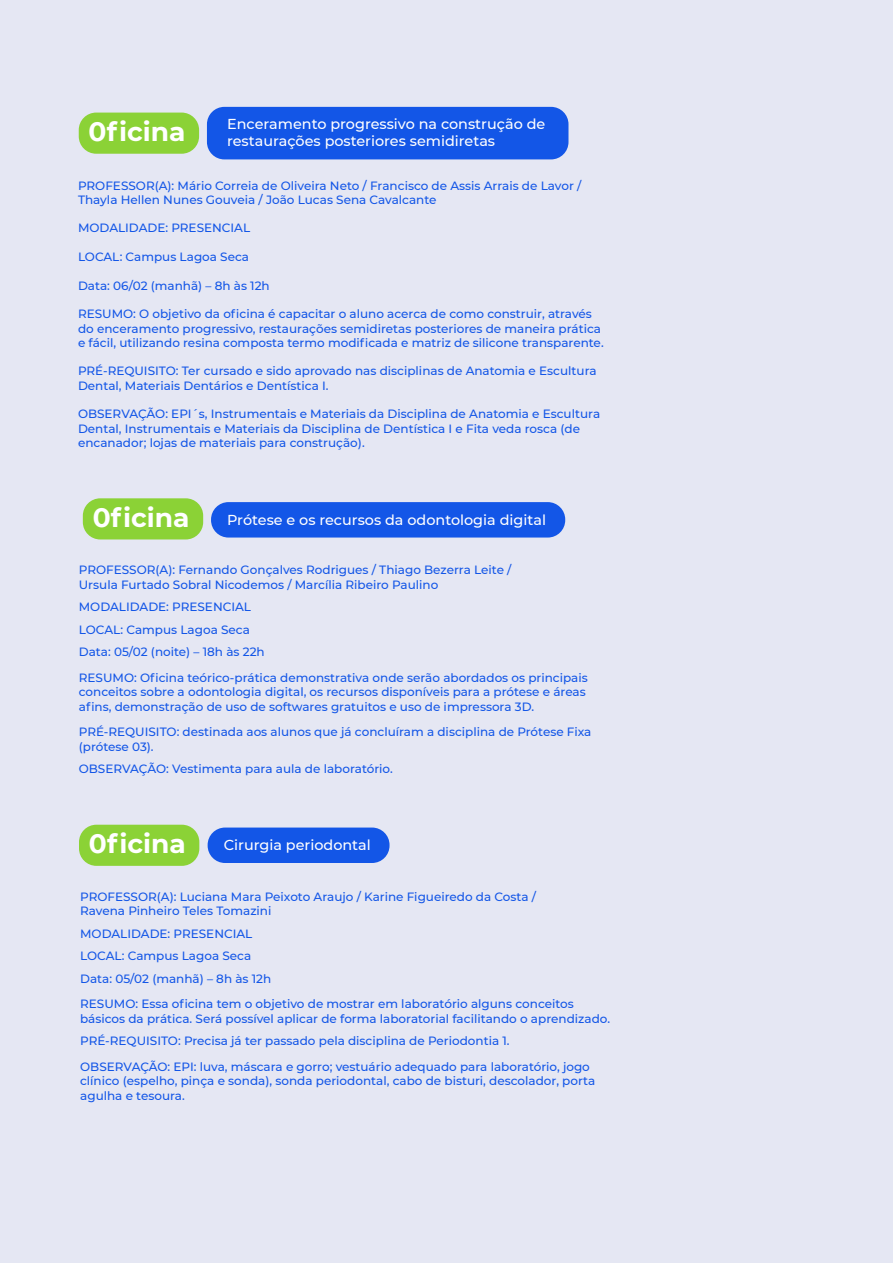
<style>
.page{position:relative;width:893px;height:1263px;background:#e5e7f3}
.page>*{position:absolute;margin:0;border:0;box-sizing:border-box;transform-origin:0 0}
.t1{font:700 26.55px "Montserrat";color:#fff}
.t2{font:500 14.4px/17.2px "Montserrat";color:#fff}
.t3{font:500 12px/14.2px "Montserrat";color:#1356e7}
</style>
<div class="page">
<div style="left:79px;top:113px;width:120px;height:41px;background:#8bd236;border-radius:17px"></div>
<div style="left:207px;top:107px;width:361px;height:52px;background:#1356e7;border-radius:17px"></div>
<div style="left:83px;top:498px;width:120px;height:41px;background:#8bd236;border-radius:17px"></div>
<div style="left:211px;top:502px;width:354px;height:35px;background:#1356e7;border-radius:17px"></div>
<div style="left:208px;top:827px;width:182px;height:36px;background:#1356e7;border-radius:17px"></div>
<div style="left:79px;top:825px;width:120px;height:41px;background:#8bd236;border-radius:17px"></div>
<h1 class="t1" style="left:89px;top:112px;width:98px">0ficina</h1>
<p class="t2" style="left:227px;top:114px;width:320px">Enceramento progressivo na construção de restaurações posteriores semidiretas</p>
<p class="t3" style="left:78px;top:178px;width:505px">PROFESSOR(A): Mário Correia de Oliveira Neto / Francisco de Assis Arrais de Lavor /<br>Thayla Hellen Nunes Gouveia / João Lucas Sena Cavalcante</p>
<p class="t3" style="left:78px;top:221px;width:174px">MODALIDADE: PRESENCIAL</p>
<p class="t3" style="left:78px;top:249px;width:173px">LOCAL: Campus Lagoa Seca</p>
<p class="t3" style="left:78px;top:278px;width:193px">Data: 06/02 (manhã) – 8h às 12h</p>
<p class="t3" style="left:78px;top:306px;width:527px">RESUMO: O objetivo da oficina é capacitar o aluno acerca de como construir, através do enceramento progressivo, restaurações semidiretas posteriores de maneira prática e fácil, utilizando resina composta termo modificada e matriz de silicone transparente.</p>
<p class="t3" style="left:78px;top:364px;width:520px">PRÉ-REQUISITO: Ter cursado e sido aprovado nas disciplinas de Anatomia e Escultura<br>Dental, Materiais Dentários e Dentística I.</p>
<p class="t3" style="left:78px;top:406px;width:524px">OBSERVAÇÃO: EPI´s, Instrumentais e Materiais da Disciplina de Anatomia e Escultura<br>Dental, Instrumentais e Materiais da Disciplina de Dentística I e Fita veda rosca (de encanador; lojas de materiais para construção).</p>
<h1 class="t1" style="left:93px;top:498px;width:98px">0ficina</h1>
<p class="t2" style="left:227px;top:510px;width:320px">Prótese e os recursos da odontologia digital</p>
<p class="t3" style="left:79px;top:562px;width:434px">PROFESSOR(A): Fernando Gonçalves Rodrigues / Thiago Bezerra Leite /<br>Ursula Furtado Sobral Nicodemos / Marcília Ribeiro Paulino</p>
<p class="t3" style="left:79px;top:595px;width:187px;line-height:22.6px">MODALIDADE: PRESENCIAL<br>LOCAL: Campus Lagoa Seca<br>Data: 05/02 (noite) – 18h às 22h</p>
<p class="t3" style="left:79px;top:670px;width:510px">RESUMO: Oficina teórico-prática demonstrativa onde serão abordados os principais conceitos sobre a odontologia digital, os recursos disponíveis para a prótese e áreas afins, demonstração de uso de softwares gratuitos e uso de impressora 3D.</p>
<p class="t3" style="left:79px;top:724px;width:514px">PRÉ-REQUISITO: destinada aos alunos que já concluíram a disciplina de Prótese Fixa (prótese 03).</p>
<p class="t3" style="left:79px;top:761px;width:315px">OBSERVAÇÃO: Vestimenta para aula de laboratório.</p>
<h1 class="t1" style="left:89px;top:824px;width:98px">0ficina</h1>
<p class="t2" style="left:224px;top:836px;width:149px">Cirurgia periodontal</p>
<p class="t3" style="left:80px;top:889px;width:457px">PROFESSOR(A): Luciana Mara Peixoto Araujo / Karine Figueiredo da Costa /<br>Ravena Pinheiro Teles Tomazini</p>
<p class="t3" style="left:80px;top:922px;width:193px;line-height:22.6px">MODALIDADE: PRESENCIAL<br>LOCAL: Campus Lagoa Seca<br>Data: 05/02 (manhã) – 8h às 12h</p>
<p class="t3" style="left:80px;top:996px;width:531px">RESUMO: Essa oficina tem o objetivo de mostrar em laboratório alguns conceitos básicos da prática. Será possível aplicar de forma laboratorial facilitando o aprendizado.</p>
<p class="t3" style="left:80px;top:1028px;width:511px;line-height:25.7px">PRÉ-REQUISITO: Precisa já ter passado pela disciplina de Periodontia 1.<br>OBSERVAÇÃO: EPI: luva, máscara e gorro; vestuário adequado para laboratório, jogo</p>
<p class="t3" style="left:80px;top:1073px;width:517px">clínico (espelho, pinça e sonda), sonda periodontal, cabo de bisturi, descolador, porta agulha e tesoura.</p>
</div>
